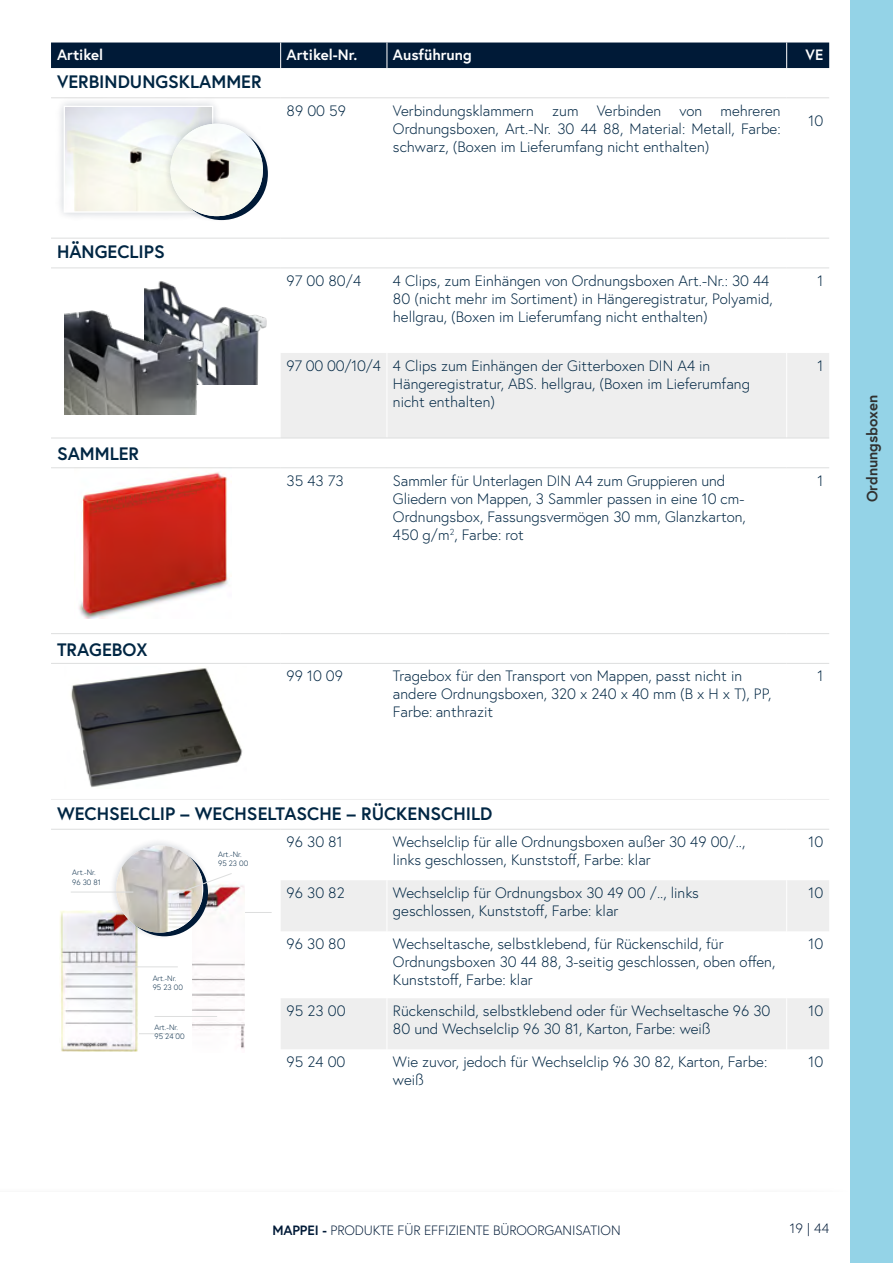
<style>
.page{position:relative;width:893px;height:1263px;background:#fff}
.page>*{position:absolute;margin:0;border:0;box-sizing:border-box;transform-origin:0 0}
.t1{font:700 18px "Europa";color:#002643}
.t2{font:300 15px/18px "Europa";color:#002643}
.t3{font:700 15px "Europa";color:#fff}
.t4{font:700 15px "Europa";color:#313130}
.t5{font:300 13.5px "Europa";letter-spacing:-.01em;color:#001a37}
.t6{font:300 7.65px/9.3px "Europa";color:#002643}
.s1{font-weight:700}
</style>
<div class="page">
<img style="left:75px;top:468px;width:156px;height:150px">
<svg style="left:281px;top:353px;width:548px;height:696px"></svg>
<hr style="left:387px;top:353px;width:1px;height:85px;background:#fff">
<hr style="left:387px;top:468px;width:1px;height:165px;background:#fff">
<svg style="left:387px;top:634px;width:1px;height:29px"></svg>
<hr style="left:387px;top:664px;width:1px;height:135px;background:#fff">
<hr style="left:387px;top:830px;width:1px;height:50px;background:#fff">
<hr style="left:387px;top:880px;width:1px;height:51px;background:#fff">
<hr style="left:387px;top:931px;width:1px;height:67px;background:#fff">
<hr style="left:387px;top:998px;width:1px;height:51px;background:#fff">
<div style="left:51px;top:43px;width:778px;height:25px;background:#001a37"></div>
<hr style="left:786px;top:353px;width:1px;height:85px;background:#fff">
<hr style="left:786px;top:468px;width:1px;height:165px;background:#fff">
<svg style="left:786px;top:634px;width:1px;height:29px"></svg>
<hr style="left:786px;top:664px;width:1px;height:135px;background:#fff">
<hr style="left:786px;top:830px;width:1px;height:50px;background:#fff">
<hr style="left:786px;top:880px;width:1px;height:51px;background:#fff">
<hr style="left:786px;top:931px;width:1px;height:67px;background:#fff">
<hr style="left:786px;top:998px;width:1px;height:51px;background:#fff">
<hr style="left:51px;top:438px;width:230px;height:1px;background:#dddede">
<hr style="left:281px;top:438px;width:106px;height:1px;background:#dddede">
<hr style="left:387px;top:438px;width:400px;height:1px;background:#dddede">
<hr style="left:787px;top:438px;width:42px;height:1px;background:#dddede">
<hr style="left:51px;top:633px;width:230px;height:1px;background:#dddede">
<hr style="left:281px;top:633px;width:106px;height:1px;background:#dddede">
<hr style="left:387px;top:633px;width:400px;height:1px;background:#dddede">
<hr style="left:787px;top:633px;width:42px;height:1px;background:#dddede">
<hr style="left:51px;top:97px;width:230px;height:1px;background:#dddede">
<hr style="left:281px;top:97px;width:106px;height:1px;background:#dddede">
<hr style="left:387px;top:97px;width:400px;height:1px;background:#dddede">
<hr style="left:787px;top:97px;width:42px;height:1px;background:#dddede">
<hr style="left:51px;top:663px;width:230px;height:1px;background:#dddede">
<hr style="left:281px;top:663px;width:106px;height:1px;background:#dddede">
<hr style="left:387px;top:663px;width:400px;height:1px;background:#dddede">
<hr style="left:787px;top:663px;width:42px;height:1px;background:#dddede">
<hr style="left:51px;top:467px;width:230px;height:1px;background:#dddede">
<hr style="left:281px;top:467px;width:106px;height:1px;background:#dddede">
<hr style="left:387px;top:467px;width:400px;height:1px;background:#dddede">
<hr style="left:787px;top:467px;width:42px;height:1px;background:#dddede">
<hr style="left:51px;top:829px;width:230px;height:1px;background:#dddede">
<hr style="left:281px;top:829px;width:106px;height:1px;background:#dddede">
<hr style="left:387px;top:829px;width:400px;height:1px;background:#dddede">
<hr style="left:787px;top:829px;width:42px;height:1px;background:#dddede">
<hr style="left:51px;top:799px;width:230px;height:1px;background:#eee">
<hr style="left:281px;top:799px;width:106px;height:1px;background:#eee">
<hr style="left:387px;top:799px;width:400px;height:1px;background:#eee">
<hr style="left:787px;top:799px;width:42px;height:1px;background:#eee">
<hr style="left:51px;top:238px;width:230px;height:1px;background:#dddede">
<hr style="left:281px;top:238px;width:106px;height:1px;background:#dddede">
<hr style="left:387px;top:238px;width:400px;height:1px;background:#dddede">
<hr style="left:787px;top:238px;width:42px;height:1px;background:#dddede">
<hr style="left:51px;top:267px;width:230px;height:1px;background:#dddede">
<hr style="left:281px;top:267px;width:106px;height:1px;background:#dddede">
<hr style="left:387px;top:267px;width:400px;height:1px;background:#dddede">
<hr style="left:787px;top:267px;width:42px;height:1px;background:#dddede">
<img style="left:144px;top:281px;width:123px;height:103px">
<img style="left:65px;top:311px;width:140px;height:103px">
<img style="left:71px;top:668px;width:172px;height:119px">
<hr style="left:209px;top:912px;width:63px;height:1px;background:#dddede">
<hr style="left:130px;top:1033px;width:51px;height:1px;background:#dddede">
<img style="left:192px;top:885px;width:52px;height:164px">
<hr style="left:154px;top:1016px;width:63px;height:1px;background:#dddede">
<img style="left:60px;top:911px;width:79px;height:140px">
<hr style="left:115px;top:966px;width:63px;height:1px;background:#dddede">
<div style="left:109px;top:838px;width:102px;height:101px;background:#001a37;opacity:.2"></div>
<img style="left:116px;top:845px;width:86px;height:88px">
<hr style="left:71px;top:892px;width:62px;height:1px;background:#dddede">
<svg style="left:172px;top:873px;width:60px;height:23px"></svg>
<div style="left:55px;top:97px;width:167px;height:124px;background:#f4f5f6"></div>
<img style="left:66px;top:108px;width:145px;height:103px">
<div style="left:64px;top:106px;width:149px;height:107px;border:1px solid #fff"></div>
<div style="left:163px;top:116px;width:107px;height:107px;background:#001a37;opacity:.2"></div>
<img style="left:170px;top:124px;width:93px;height:92px;border-radius:46px">
<div style="left:850px;top:0;width:43px;height:1263px;background:#94d3e7"></div>
<p class="t3" style="left:57px;top:45px;width:48px">Artikel</p>
<p class="t3" style="left:287px;top:45px;width:72px">Artikel-Nr.</p>
<p class="t3" style="left:393px;top:45px;width:80px">Ausführung</p>
<p class="t3" style="left:805px;top:45px;width:19px">VE</p>
<p class="t1" style="left:57px;top:70px;width:206px">VERBINDUNGSKLAMMER</p>
<p class="t2" style="left:287px;top:101px;width:61px">89 00 59</p>
<p class="t2" style="left:393px;top:101px;width:389px;text-align:justify">Verbindungsklammern zum Verbinden von mehreren Ordnungsboxen, Art.-Nr. 30 44 88, Material: Metall, Farbe: schwarz, (Boxen im Lieferumfang nicht enthalten)</p>
<p class="t2" style="left:808px;top:112px;width:16px">10</p>
<p class="t1" style="left:57px;top:240px;width:109px">HÄNGECLIPS</p>
<p class="t1" style="left:57px;top:441px;width:83px">SAMMLER</p>
<p class="t1" style="left:57px;top:637px;width:92px">TRAGEBOX</p>
<p class="t2" style="left:287px;top:271px;width:76px">97 00 80/4</p>
<p class="t2" style="left:393px;top:271px;width:381px">4 Clips, zum Einhängen von Ordnungsboxen Art.-Nr.: 30 44<br>80 (nicht mehr im Sortiment) in Hängeregistratur, Polyamid, hellgrau, (Boxen im Lieferumfang nicht enthalten)</p>
<p class="t2" style="left:817px;top:271px;width:7px">1</p>
<p class="t2" style="left:393px;top:356px;width:358px;text-indent:-106px">97 00 00/10/4 4 Clips zum Einhängen der Gitterboxen DIN A4 in<br>Hängeregistratur, ABS. hellgrau, (Boxen im Lieferumfang nicht enthalten)</p>
<p class="t2" style="left:817px;top:356px;width:7px">1</p>
<p class="t2" style="left:287px;top:471px;width:58px">35 43 73</p>
<p class="t2" style="left:393px;top:471px;width:354px">Sammler für Unterlagen DIN A4 zum Gruppieren und Gliedern von Mappen, 3 Sammler passen in eine 10 cm-Ordnungsbox, Fassungsvermögen 30 mm, Glanzkarton, 450 g/m<sup>2</sup>, Farbe: rot</p>
<p class="t2" style="left:817px;top:471px;width:7px">1</p>
<p class="t2" style="left:287px;top:667px;width:58px">99 10 09</p>
<p class="t2" style="left:393px;top:667px;width:380px">Tragebox für den Transport von Mappen, passt nicht in andere Ordnungsboxen, 320 x 240 x 40 mm (B x H x T), PP,<br>Farbe: anthrazit</p>
<p class="t2" style="left:817px;top:667px;width:7px">1</p>
<p class="t1" style="left:57px;top:801px;width:437px">WECHSELCLIP – WECHSELTASCHE – RÜCKENSCHILD</p>
<p class="t2" style="left:287px;top:832px;width:57px">96 30 81</p>
<p class="t2" style="left:393px;top:832px;width:354px">Wechselclip für alle Ordnungsboxen außer 30 49 00/.., links geschlossen, Kunststoff, Farbe: klar</p>
<p class="t2" style="left:808px;top:832px;width:16px">10</p>
<p class="t2" style="left:287px;top:883px;width:60px">96 30 82</p>
<p class="t2" style="left:393px;top:883px;width:308px">Wechselclip für Ordnungsbox 30 49 00 /.., links geschlossen, Kunststoff, Farbe: klar</p>
<p class="t2" style="left:808px;top:883px;width:16px">10</p>
<p class="t2" style="left:287px;top:934px;width:60px">96 30 80</p>
<p class="t2" style="left:393px;top:934px;width:384px">Wechseltasche, selbstklebend, für Rückenschild, für<br>Ordnungsboxen 30 44 88, 3-seitig geschlossen, oben offen,<br>Kunststoff, Farbe: klar</p>
<p class="t2" style="left:808px;top:934px;width:16px">10</p>
<p class="t2" style="left:287px;top:1001px;width:60px">95 23 00</p>
<p class="t2" style="left:393px;top:1001px;width:379px">Rückenschild, selbstklebend oder für Wechseltasche 96 30<br>80 und Wechselclip 96 30 81, Karton, Farbe: weiß</p>
<p class="t2" style="left:808px;top:1001px;width:16px">10</p>
<p class="t2" style="left:287px;top:1052px;width:60px">95 24 00</p>
<p class="t2" style="left:393px;top:1052px;width:376px">Wie zuvor, jedoch für Wechselclip 96 30 82, Karton, Farbe: weiß</p>
<p class="t2" style="left:808px;top:1052px;width:16px">10</p>
<p class="t6" style="left:218px;top:850px;width:32px">Art.-Nr.<br>95 23 00</p>
<p class="t6" style="left:72px;top:868px;width:30px">Art.-Nr.<br>96 30 81</p>
<p class="t6" style="left:153px;top:973px;width:32px">Art.-Nr.<br>95 23 00</p>
<p class="t6" style="left:154px;top:1022px;width:32px">Art.-Nr.<br>95 24 00</p>
<p class="t4" style="left:862px;top:502px;width:109px;rotate:-90deg">Ordnungsboxen</p>
<p class="t5" style="left:272px;top:1222px;width:350px"><span class="s1">MAPPEI -</span> PRODUKTE FÜR EFFIZIENTE BÜROORGANISATION</p>
<p class="t5" style="left:790px;top:1220px;width:41px">19 | 44</p>
</div>
